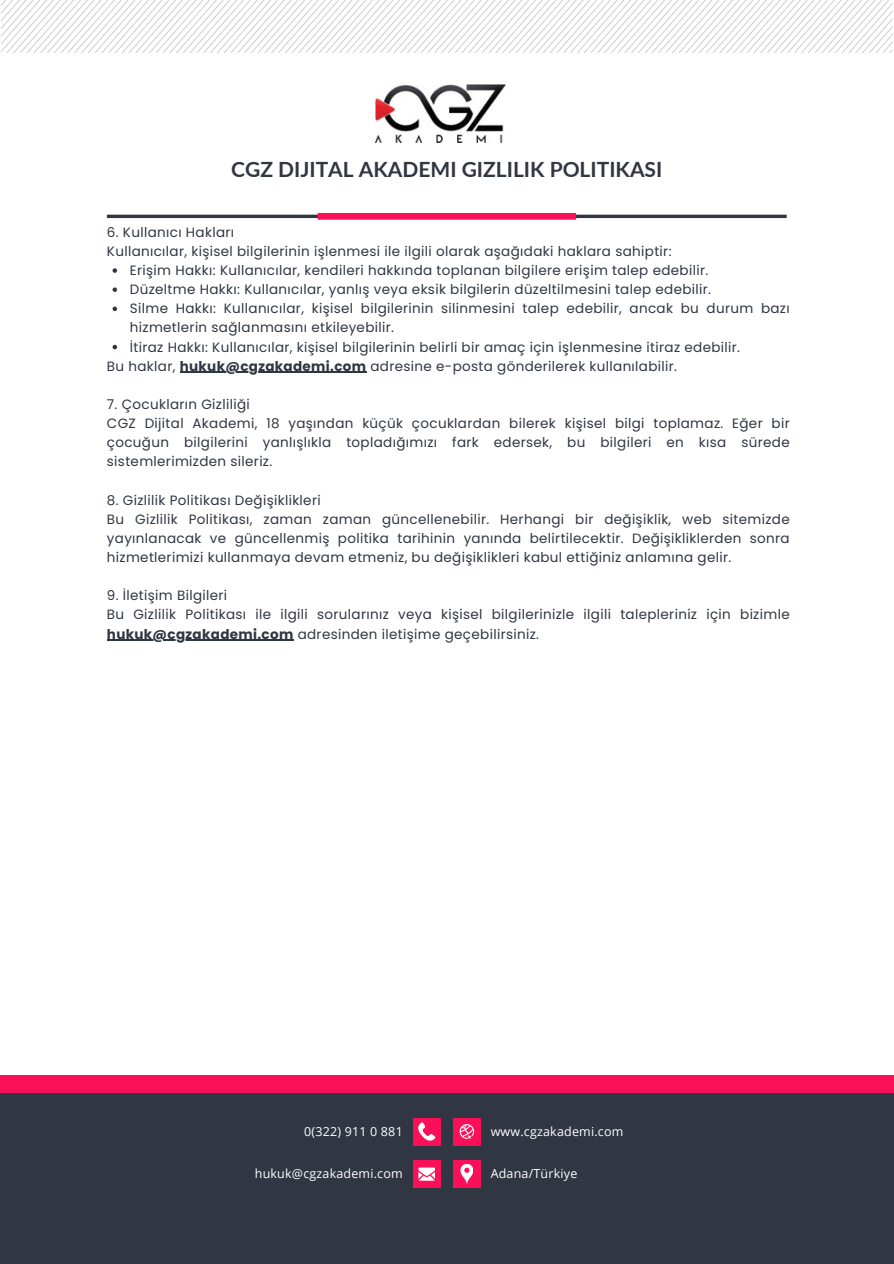
<style>
.page{position:relative;width:894px;height:1264px;background:#fff}
.page>*{position:absolute;margin:0;border:0;box-sizing:border-box;transform-origin:0 0}
.t1{font:700 21px "Lato";color:#303642}
.t2{font:13.5px/19.2px "Poppins";letter-spacing:.025em;color:#303642}
.t3{font:12.45px "Open Sans";letter-spacing:.015em;color:#fff}
.s1{font-weight:700}
</style>
<div class="page">
<svg style="left:112px;top:268px;width:5px;height:5px"></svg>
<svg style="left:112px;top:287px;width:5px;height:5px"></svg>
<svg style="left:112px;top:306px;width:5px;height:5px"></svg>
<svg style="left:112px;top:345px;width:5px;height:4px"></svg>
<hr style="left:180px;top:372px;width:186px;height:1px;background:#303642">
<hr style="left:107px;top:639px;width:187px;height:2px;background:#303642">
<svg style="left:1px;top:0;width:891px;height:53px"></svg>
<hr style="left:107px;top:215px;width:679px;height:3px;background:#303642">
<div style="left:317px;top:213px;width:259px;height:7px;background:#fa1059"></div>
<img style="left:375px;top:85px;width:130px;height:57px">
<div style="left:0;top:1075px;width:893px;height:188px;background:#303642"></div>
<div style="left:0;top:1075px;width:893px;height:18px;background:#fa1059"></div>
<div style="left:413px;top:1117px;width:27px;height:28px;background:#fa1059"></div>
<div style="left:413px;top:1160px;width:27px;height:27px;background:#fa1059"></div>
<div style="left:453px;top:1117px;width:27px;height:28px;background:#fa1059"></div>
<div style="left:453px;top:1160px;width:27px;height:27px;background:#fa1059"></div>
<svg style="left:418px;top:1167px;width:17px;height:13px"></svg>
<svg style="left:459px;top:1124px;width:15px;height:15px"></svg>
<svg style="left:460px;top:1164px;width:13px;height:20px"></svg>
<svg style="left:418px;top:1122px;width:17px;height:18px"></svg>
<h1 class="t1" style="left:231px;top:154px;width:432px">CGZ DIJITAL AKADEMI GIZLILIK POLITIKASI</h1>
<p class="t2" style="left:107px;top:222px;width:129px">6. Kullanıcı Hakları</p>
<p class="t2" style="left:107px;top:242px;width:566px">Kullanıcılar, kişisel bilgilerinin işlenmesi ile ilgili olarak aşağıdaki haklara sahiptir:</p>
<p class="t2" style="left:130px;top:261px;width:579px">Erişim Hakkı: Kullanıcılar, kendileri hakkında toplanan bilgilere erişim talep edebilir.</p>
<p class="t2" style="left:130px;top:280px;width:582px">Düzeltme Hakkı: Kullanıcılar, yanlış veya eksik bilgilerin düzeltilmesini talep edebilir.</p>
<p class="t2" style="left:130px;top:299px;width:661px">Silme Hakkı: Kullanıcılar, kişisel bilgilerinin silinmesini talep edebilir, ancak bu durum bazı</p>
<p class="t2" style="left:130px;top:318px;width:265px">hizmetlerin sağlanmasını etkileyebilir.</p>
<p class="t2" style="left:130px;top:337px;width:611px">İtiraz Hakkı: Kullanıcılar, kişisel bilgilerinin belirli bir amaç için işlenmesine itiraz edebilir.</p>
<p class="t2" style="left:107px;top:356px;width:571px">Bu haklar, <span class="s1">hukuk@cgzakademi.com</span> adresine e-posta gönderilerek kullanılabilir.</p>
<p class="t2" style="left:107px;top:395px;width:684px">7. Çocukların Gizliliği<br>CGZ Dijital Akademi, 18 yaşından küçük çocuklardan bilerek kişisel bilgi toplamaz. Eğer bir çocuğun bilgilerini yanlışlıkla topladığımızı fark edersek, bu bilgileri en kısa sürede sistemlerimizden sileriz.</p>
<p class="t2" style="left:107px;top:490px;width:684px">8. Gizlilik Politikası Değişiklikleri<br>Bu Gizlilik Politikası, zaman zaman güncellenebilir. Herhangi bir değişiklik, web sitemizde yayınlanacak ve güncellenmiş politika tarihinin yanında belirtilecektir. Değişikliklerden sonra hizmetlerimizi kullanmaya devam etmeniz, bu değişiklikleri kabul ettiğiniz anlamına gelir.</p>
<p class="t2" style="left:107px;top:586px;width:684px">9. İletişim Bilgileri<br>Bu Gizlilik Politikası ile ilgili sorularınız veya kişisel bilgilerinizle ilgili talepleriniz için bizimle <span class="s1">hukuk@cgzakademi.com</span> adresinden iletişime geçebilirsiniz.</p>
<p class="t3" style="left:304px;top:1122px;width:100px">0(322) 911 0 881</p>
<p class="t3" style="left:255px;top:1165px;width:149px">hukuk@cgzakademi.com</p>
<p class="t3" style="left:490px;top:1122px;width:134px">www.cgzakademi.com</p>
<p class="t3" style="left:490px;top:1165px;width:88px">Adana/Türkiye</p>
</div>
